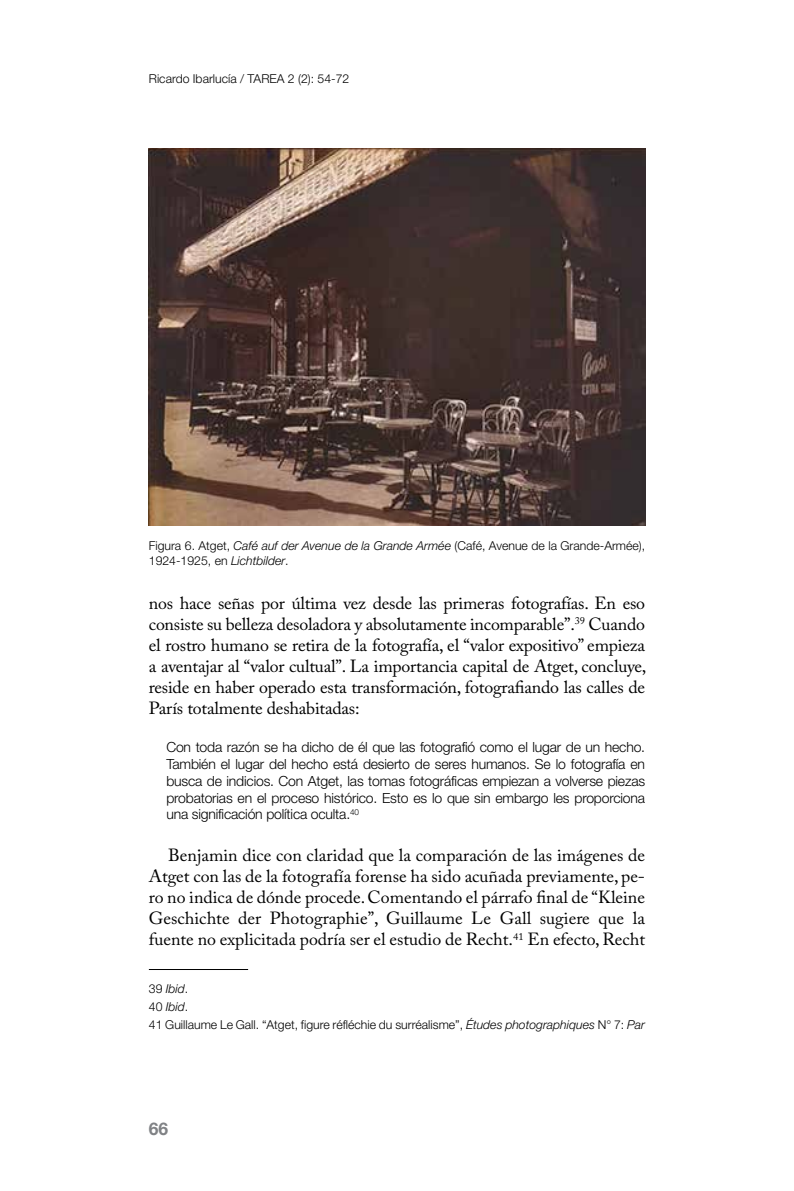
<style>
.page{position:relative;width:794px;height:1191px;background:#fff}
.page>*{position:absolute;margin:0;border:0;box-sizing:border-box;transform-origin:0 0}
.t1{font:17.5px/21px "Adobe Caslon Pro";color:#000;text-align:justify}
.t2{font:700 17.5px "Helvetica Neue";color:#808285}
.t3{font:300 14px/16.8px "Helvetica Neue";letter-spacing:-.015em;color:#000;text-align:justify}
.t4{font:300 12.25px/18.2px "Helvetica Neue";color:#000}
.s1{font-style:italic}
</style>
<div class="page">
<hr style="left:149px;top:969px;width:99px;height:1px;background:#000">
<img style="left:149px;top:149px;width:496px;height:376px">
<p class="t4" style="left:149px;top:69px;width:202px">Ricardo Ibarlucía / TAREA 2 (2): 54-72</p>
<p class="t4" style="left:149px;top:538px;width:498px;line-height:14.7px">Figura 6. Atget, <span class="s1">Café auf der Avenue de la Grande Armée</span> (Café, Avenue de la Grande-Armée),<br>1924-1925, en <span class="s1">Lichtbilder</span>.</p>
<p class="t1" style="left:149px;top:592px;width:499px">nos hace señas por última vez desde las primeras fotografías. En eso consiste su belleza desoladora y absolutamente incomparable”.<sup>39</sup> Cuando el rostro humano se retira de la fotografía, el “valor expositivo” empieza a aventajar al “valor cultual”. La importancia capital de Atget, concluye, reside en haber operado esta transformación, fotografiando las calles de París totalmente deshabitadas:</p>
<p class="t3" style="left:166px;top:738px;width:480px">Con toda razón se ha dicho de él que las fotografió como el lugar de un hecho.<br>También el lugar del hecho está desierto de seres humanos. Se lo fotografía en busca de indicios. Con Atget, las tomas fotográficas empiezan a volverse piezas probatorias en el proceso histórico. Esto es lo que sin embargo les proporciona una significación política oculta.<sup>40</sup></p>
<p class="t1" style="left:149px;top:844px;width:498px;text-indent:19px">Benjamin dice con claridad que la comparación de las imágenes de Atget con las de la fotografía forense ha sido acuñada previamente, pe&shy;ro no indica de dónde procede. Comentando el párrafo final de “Kleine Geschichte der Photographie”, Guillaume Le Gall sugiere que la fuente no explicitada podría ser el estudio de Recht.<sup>41</sup> En efecto, Recht</p>
<p class="t4" style="left:149px;top:979px;width:498px">39 <span class="s1">Ibid</span>.<br>40 <span class="s1">Ibid</span>.<br>41 Guillaume Le Gall. “Atget, figure réfléchie du surréalisme”, <span class="s1">Études photographiques</span> N° 7: <span class="s1">Par</span></p>
<p class="t2" style="left:149px;top:1118px;width:21px">66</p>
</div>
